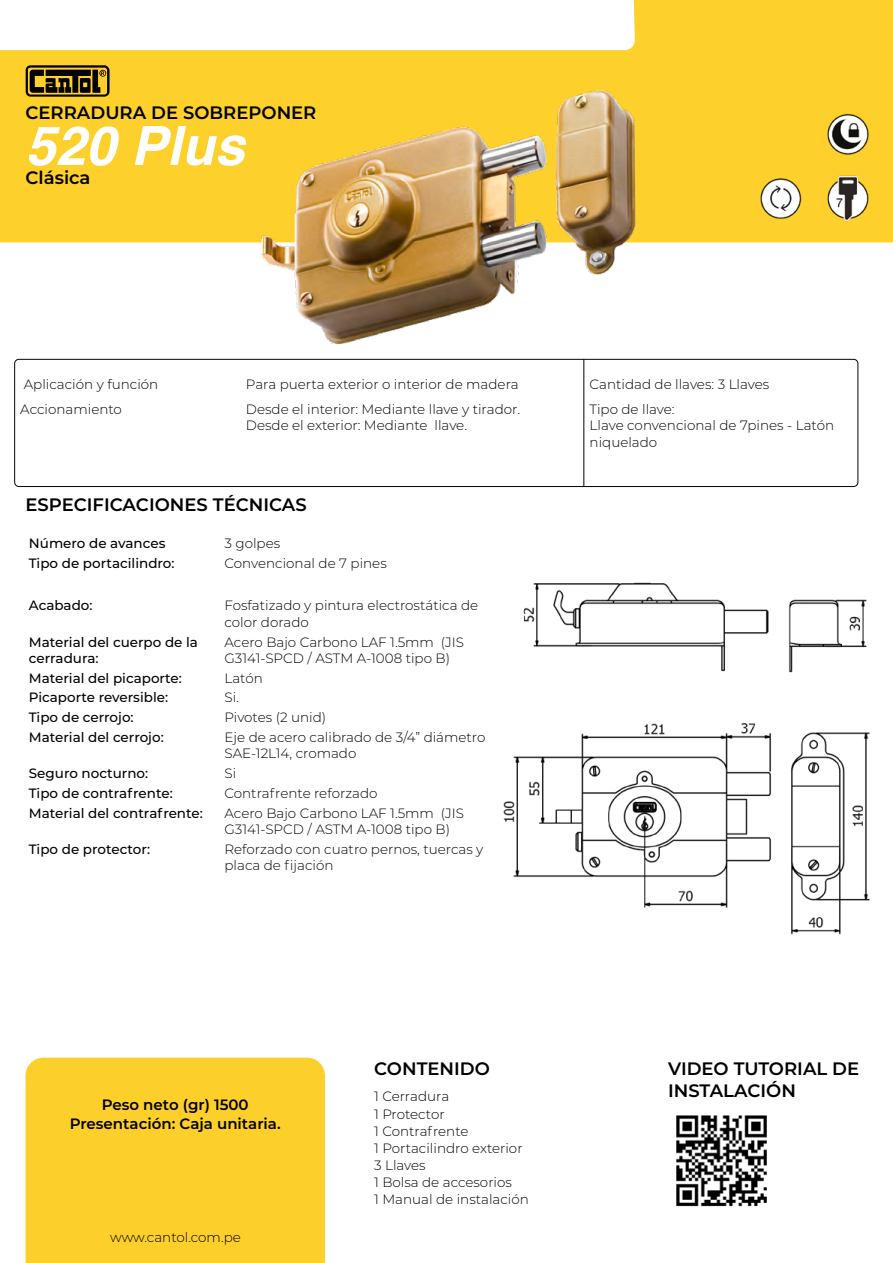
<style>
.page{position:relative;width:893px;height:1263px;background:#fff}
.page>*{position:absolute;margin:0;border:0;box-sizing:border-box;transform-origin:0 0}
.Texto_grande{font:italic 700 54px "Helvetica";color:#fff}
.t1{font:600 18px/21.6px "Montserrat";color:#000}
.t2{font:600 15px "Montserrat";color:#000}
.t3{font:300 13.5px/16.2px "Montserrat";color:#000}
.t4{font:500 13.5px/16.2px "Montserrat";color:#000}
</style>
<div class="page">
<svg style="left:0;top:0;width:893px;height:242px;fill:#fdd02c"></svg>
<svg style="left:26px;top:65px;width:84px;height:32px;background:#604d10"></svg>
<img style="left:676px;top:1115px;width:91px;height:92px">
<div style="left:26px;top:1057px;width:299px;height:206px;background:#fdcf2b"></div>
<img style="left:503px;top:582px;width:367px;height:353px">
<div style="left:14px;top:359px;width:844px;height:128px;border:1px solid #030404;border-radius:4px"></div>
<img style="left:822px;top:102px;width:50px;height:130px">
<img style="left:755px;top:167px;width:51px;height:65px">
<hr style="left:583px;top:359px;width:1px;height:128px;background:#000">
<img style="left:258px;top:85px;width:398px;height:260px">
<p class="t1" style="left:26px;top:101px;width:292px">CERRADURA DE SOBREPONER</p>
<p class="Texto_grande" style="left:26px;top:113px;width:221px">520 Plus</p>
<p class="t1" style="left:26px;top:166px;width:67px">Clásica</p>
<p class="t3" style="left:24px;top:376px;width:136px">Aplicación y función</p>
<p class="t3" style="left:246px;top:376px;width:274px">Para puerta exterior o interior de madera</p>
<p class="t3" style="left:590px;top:376px;width:181px">Cantidad de llaves: 3 Llaves</p>
<p class="t3" style="left:20px;top:401px;width:103px">Accionamiento</p>
<p class="t3" style="left:246px;top:401px;width:276px">Desde el interior: Mediante llave y tirador.</p>
<p class="t3" style="left:246px;top:417px;width:223px">Desde el exterior: Mediante llave.</p>
<p class="t3" style="left:590px;top:401px;width:86px">Tipo de llave:</p>
<p class="t3" style="left:590px;top:417px;width:246px">Llave convencional de 7pines - Latón niquelado</p>
<p class="t1" style="left:26px;top:493px;width:283px">ESPECIFICACIONES TÉCNICAS</p>
<p class="t4" style="left:29px;top:535px;width:138px">Número de avances</p>
<p class="t3" style="left:225px;top:535px;width:57px">3 golpes</p>
<p class="t4" style="left:29px;top:554px;width:147px">Tipo de portacilindro:</p>
<p class="t3" style="left:225px;top:555px;width:164px">Convencional de 7 pines</p>
<p class="t4" style="left:29px;top:597px;width:65px">Acabado:</p>
<p class="t3" style="left:225px;top:597px;width:255px">Fosfatizado y pintura electrostática de color dorado</p>
<p class="t4" style="left:29px;top:633px;width:171px">Material del cuerpo de la cerradura:</p>
<p class="t3" style="left:225px;top:633px;width:241px">Acero Bajo Carbono LAF 1.5mm (JIS<br>G3141-SPCD / ASTM A-1008 tipo B)</p>
<p class="t4" style="left:29px;top:669px;width:155px">Material del picaporte:</p>
<p class="t3" style="left:225px;top:669px;width:40px">Latón</p>
<p class="t4" style="left:29px;top:689px;width:141px">Picaporte reversible:</p>
<p class="t3" style="left:225px;top:689px;width:16px">Si.</p>
<p class="t4" style="left:29px;top:709px;width:106px">Tipo de cerrojo:</p>
<p class="t3" style="left:225px;top:709px;width:103px">Pivotes (2 unid)</p>
<p class="t4" style="left:29px;top:729px;width:136px">Material del cerrojo:</p>
<p class="t3" style="left:225px;top:729px;width:262px">Eje de acero calibrado de 3/4” diámetro<br>SAE-12L14, cromado</p>
<p class="t4" style="left:29px;top:765px;width:121px">Seguro nocturno:</p>
<p class="t3" style="left:225px;top:765px;width:13px">Si</p>
<p class="t4" style="left:29px;top:785px;width:145px">Tipo de contrafrente:</p>
<p class="t3" style="left:225px;top:785px;width:155px">Contrafrente reforzado</p>
<p class="t4" style="left:29px;top:804px;width:175px">Material del contrafrente:</p>
<p class="t3" style="left:225px;top:805px;width:241px">Acero Bajo Carbono LAF 1.5mm (JIS<br>G3141-SPCD / ASTM A-1008 tipo B)</p>
<p class="t4" style="left:29px;top:841px;width:123px">Tipo de protector:</p>
<p class="t3" style="left:225px;top:841px;width:260px">Reforzado con cuatro pernos, tuercas y placa de fijación</p>
<p class="t2" style="left:102px;top:1094px;width:148px">Peso neto (gr) 1500</p>
<p class="t2" style="left:70px;top:1113px;width:213px">Presentación: Caja unitaria.</p>
<p class="t3" style="left:110px;top:1228px;width:132px">www.cantol.com.pe</p>
<p class="t1" style="left:374px;top:1057px;width:117px">CONTENIDO</p>
<p class="t1" style="left:668px;top:1057px;width:193px">VIDEO TUTORIAL DE<br>INSTALACIÓN</p>
<p class="t3" style="left:374px;top:1088px;width:77px">1 Cerradura</p>
<p class="t3" style="left:374px;top:1105px;width:72px">1 Protector</p>
<p class="t3" style="left:374px;top:1122px;width:96px">1 Contrafrente</p>
<p class="t3" style="left:374px;top:1139px;width:150px">1 Portacilindro exterior</p>
<p class="t3" style="left:374px;top:1173px;width:139px">1 Bolsa de accesorios</p>
<p class="t3" style="left:374px;top:1156px;width:53px">3 Llaves</p>
<p class="t3" style="left:374px;top:1190px;width:156px">1 Manual de instalación</p>
</div>
